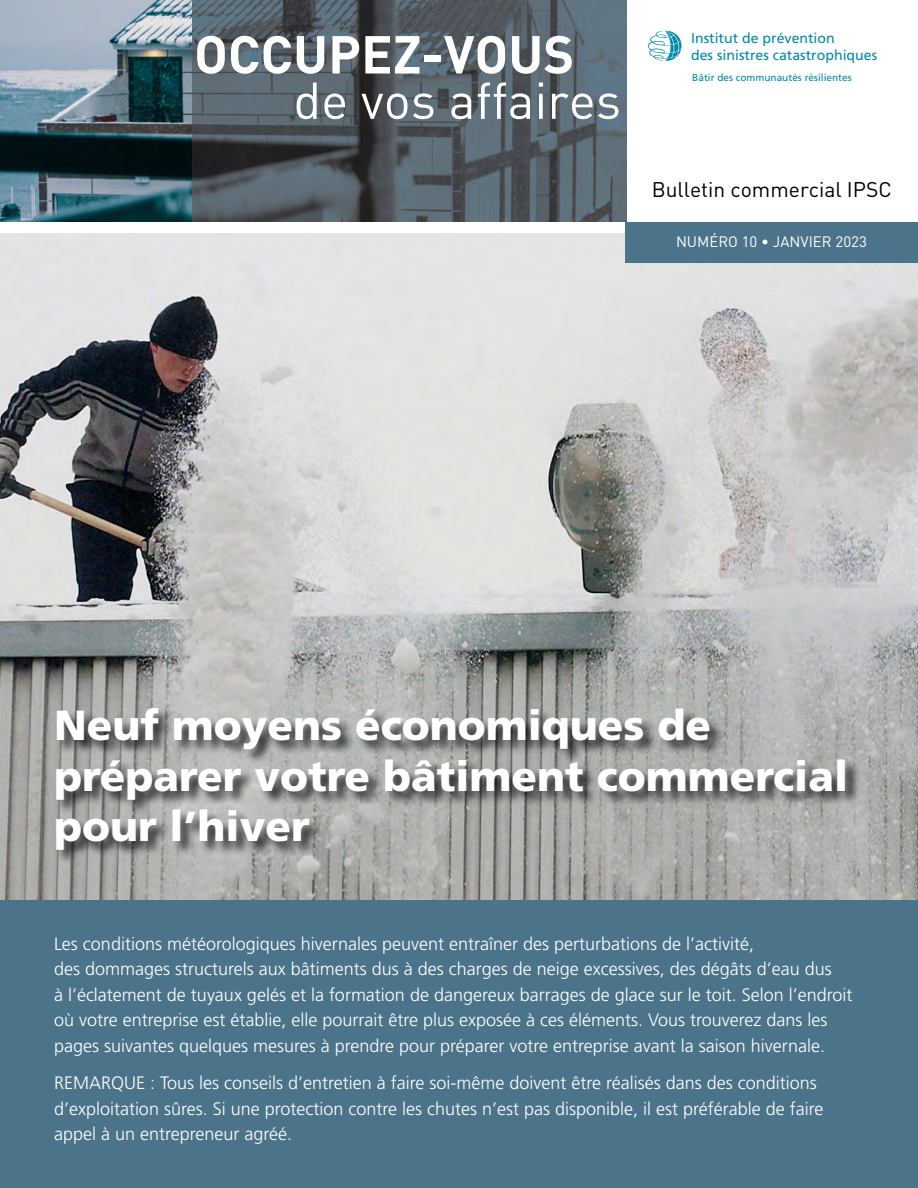
<style>
.page{position:relative;width:918px;height:1188px;background:#fff}
.page>*{position:absolute;margin:0;border:0;box-sizing:border-box;transform-origin:0 0}
.t1{font:700 52.5px "DIN";color:#fff}
.t2{font:51px "DIN";color:#fff}
.t3{font:900 42px/50.4px "Frutiger LT Std";color:#fff}
.t4{font:21px "DIN";color:#000}
.t5{font:300 18px/25.5px "Frutiger LT Std";color:#fff}
.t6{font:15px "DIN";color:#fff}
.t7{font:14.1px/17px "Frutiger";color:#008aac}
.t8{font:10.05px "Frutiger";color:#008aac}
</style>
<div class="page">
<div style="left:0;top:900px;width:918px;height:288px;background:#4b738a"></div>
<img style="left:0;top:232px;width:918px;height:668px">
<img style="left:0;top:0;width:193px;height:222px">
<svg style="left:193px;top:0;width:433px;height:222px;background:#515c64"></svg>
<div style="left:626px;top:222px;width:292px;height:41px;background:#4b738a"></div>
<div style="left:56px;top:708px;width:804px;height:157px;background:#000;opacity:.75"></div>
<svg style="left:648px;top:31px;width:33px;height:30px"></svg>
<h1 class="t1" style="left:194px;top:20px;width:382px">OCCUPEZ-VOUS</h1>
<h2 class="t2" style="left:293px;top:69px;width:329px">de vos affaires</h2>
<p class="t7" style="left:691px;top:29px;width:188px">Institut de prévention<br>des sinistres catastrophiques</p>
<p class="t8" style="left:692px;top:72px;width:161px">Bâtir des communautés résilientes</p>
<p class="t4" style="left:652px;top:176px;width:242px">Bulletin commercial IPSC</p>
<p class="t6" style="left:676px;top:232px;width:192px">NUMÉRO 10 • JANVIER 2023</p>
<h3 class="t3" style="left:54px;top:700px;width:796px">Neuf moyens économiques de préparer votre bâtiment commercial pour l’hiver</h3>
<p class="t5" style="left:54px;top:931px;width:800px">Les conditions météorologiques hivernales peuvent entraîner des perturbations de l’activité,<br>des dommages structurels aux bâtiments dus à des charges de neige excessives, des dégâts d’eau dus<br>à l’éclatement de tuyaux gelés et la formation de dangereux barrages de glace sur le toit. Selon l’endroit où votre entreprise est établie, elle pourrait être plus exposée à ces éléments. Vous trouverez dans les pages suivantes quelques mesures à prendre pour préparer votre entreprise avant la saison hivernale.</p>
<p class="t5" style="left:54px;top:1070px;width:771px">REMARQUE : Tous les conseils d’entretien à faire soi-même doivent être réalisés dans des conditions d’exploitation sûres. Si une protection contre les chutes n’est pas disponible, il est préférable de faire appel à un entrepreneur agréé.</p>
</div>
